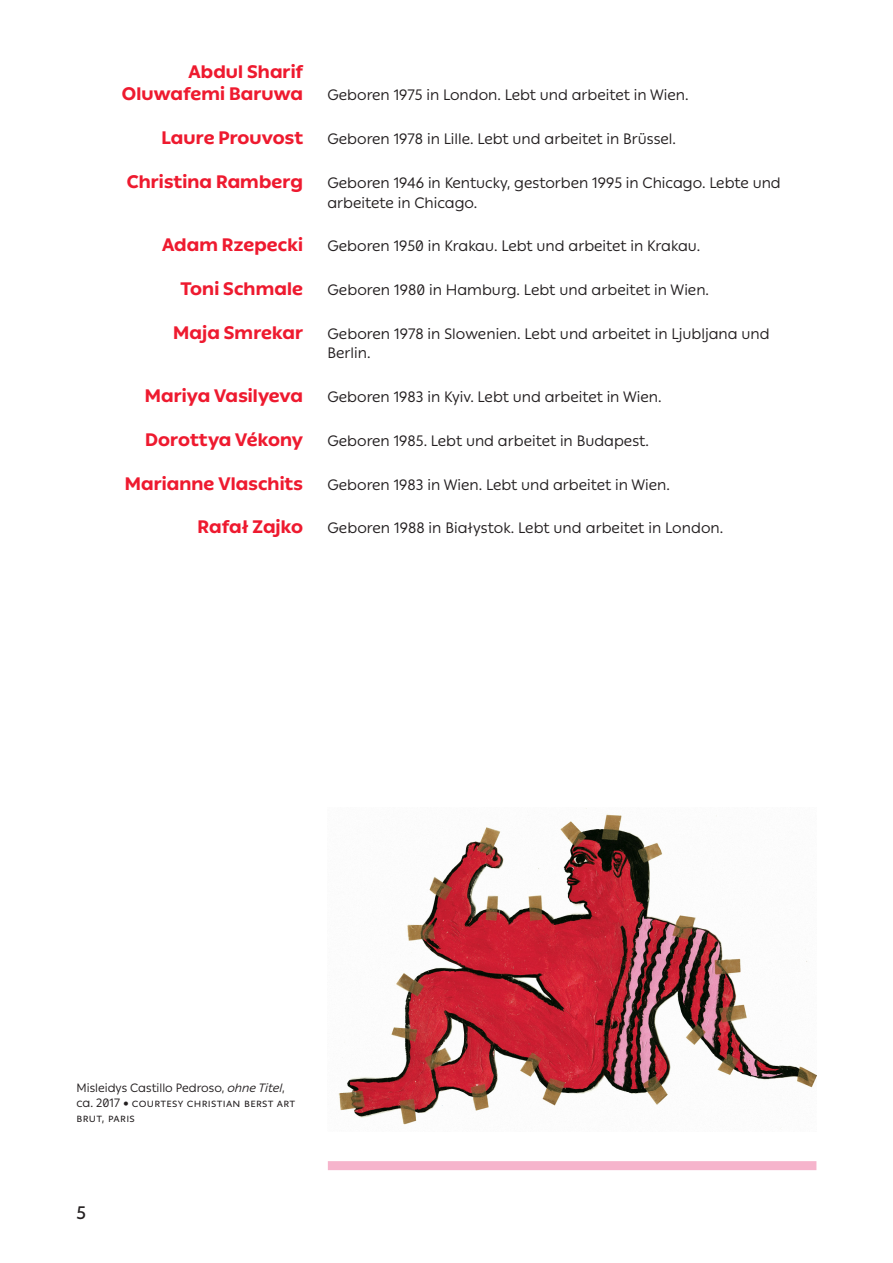
<style>
.page{position:relative;width:893px;height:1263px;background:#fff}
.page>*{position:absolute;margin:0;border:0;box-sizing:border-box;transform-origin:0 0}
.exhibition_title{font:800 18px "KHW Ping";letter-spacing:.01em;color:#ee1a2f}
.t1{font:500 18px "KHW Ping";color:#231f20}
.exhibition_title-2{font:15px/19.5px "KHW Ping";color:#231f20}
.photo_caption{font:12px/15px "KHW Ping";letter-spacing:.02em;color:#231f20}
.s1{font-style:italic}
</style>
<div class="page">
<div style="left:328px;top:1161px;width:488px;height:9px;background:#f6b4cc"></div>
<img style="left:338px;top:808px;width:478px;height:317px">
<p class="exhibition_title" style="left:188px;top:57px;width:116px">Abdul Sharif</p>
<p class="exhibition_title" style="left:122px;top:80px;width:183px">Oluwafemi Baruwa</p>
<p class="exhibition_title-2" style="left:327px;top:85px;width:363px">Geboren 1975 in London. Lebt und arbeitet in Wien.</p>
<p class="exhibition_title" style="left:161px;top:124px;width:143px">Laure Prouvost</p>
<p class="exhibition_title-2" style="left:327px;top:129px;width:350px">Geboren 1978 in Lille. Lebt und arbeitet in Brüssel.</p>
<p class="exhibition_title" style="left:127px;top:168px;width:178px">Christina Ramberg</p>
<p class="exhibition_title-2" style="left:327px;top:172px;width:455px">Geboren 1946 in Kentucky, gestorben 1995 in Chicago. Lebte und arbeitete in Chicago.</p>
<p class="exhibition_title" style="left:162px;top:231px;width:142px">Adam Rzepecki</p>
<p class="exhibition_title-2" style="left:327px;top:236px;width:374px">Geboren 1950 in Krakau. Lebt und arbeitet in Krakau.</p>
<p class="exhibition_title" style="left:180px;top:275px;width:124px">Toni Schmale</p>
<p class="exhibition_title-2" style="left:327px;top:279px;width:383px">Geboren 1980 in Hamburg. Lebt und arbeitet in Wien.</p>
<p class="exhibition_title" style="left:173px;top:318px;width:131px">Maja Smrekar</p>
<p class="exhibition_title-2" style="left:327px;top:323px;width:444px">Geboren 1978 in Slowenien. Lebt und arbeitet in Ljubljana und<br>Berlin.</p>
<p class="exhibition_title" style="left:145px;top:382px;width:160px">Mariya Vasilyeva</p>
<p class="exhibition_title-2" style="left:327px;top:386px;width:336px">Geboren 1983 in Kyiv. Lebt und arbeitet in Wien.</p>
<p class="exhibition_title" style="left:145px;top:425px;width:159px">Dorottya Vékony</p>
<p class="exhibition_title-2" style="left:327px;top:430px;width:323px">Geboren 1985. Lebt und arbeitet in Budapest.</p>
<p class="exhibition_title" style="left:125px;top:469px;width:180px">Marianne Vlaschits</p>
<p class="exhibition_title-2" style="left:327px;top:474px;width:344px">Geboren 1983 in Wien. Lebt und arbeitet in Wien.</p>
<p class="exhibition_title" style="left:197px;top:513px;width:107px">Rafał Zajko</p>
<p class="exhibition_title-2" style="left:327px;top:518px;width:397px">Geboren 1988 in Białystok. Lebt und arbeitet in London.</p>
<p class="photo_caption" style="left:77px;top:1079px;width:220px">Misleidys Castillo Pedroso, <span class="s1">ohne Titel</span>, ca. 2017 • Courtesy Christian Berst art brut, Paris</p>
<p class="t1" style="left:77px;top:1199px;width:11px">5</p>
</div>
